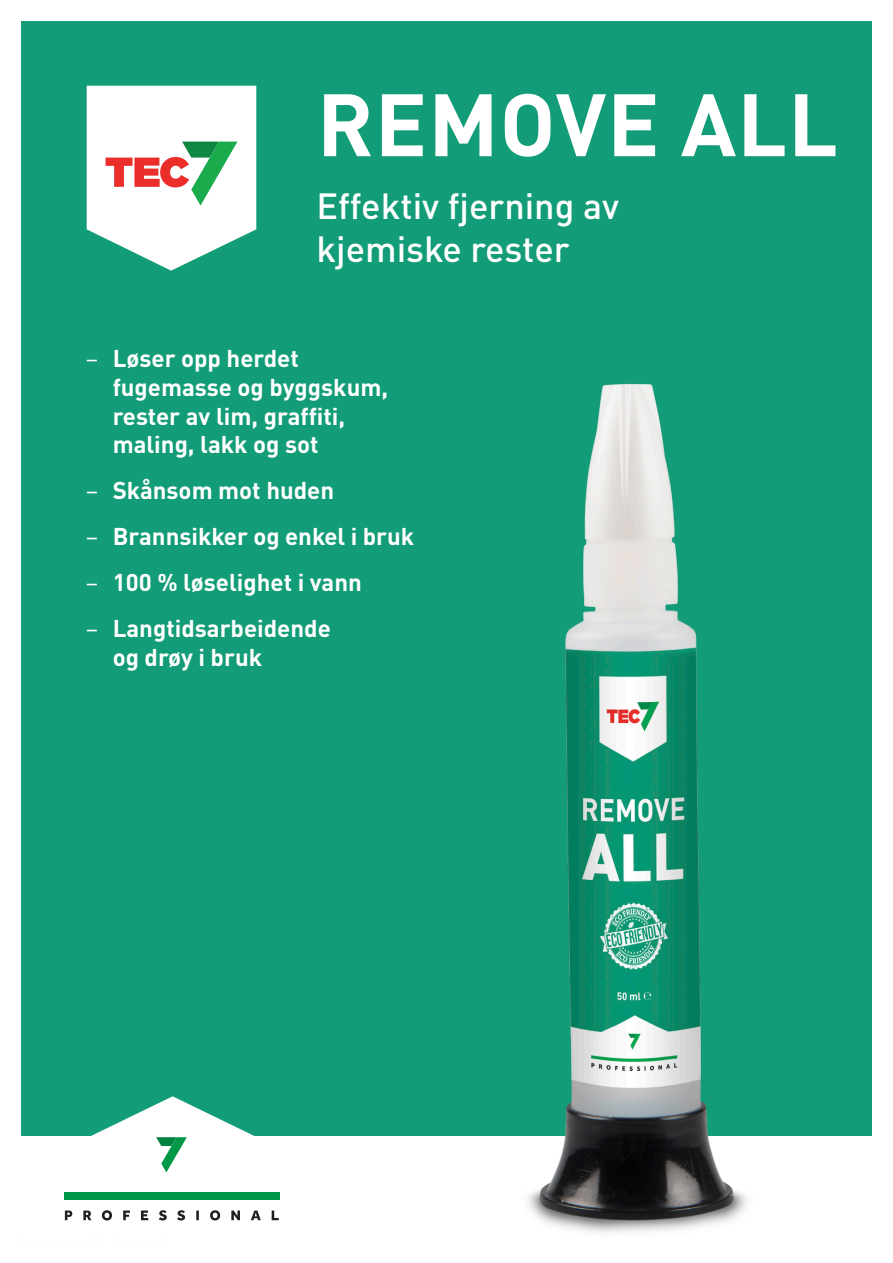
<style>
.page{position:relative;width:893px;height:1263px;background:#fff}
.page>*{position:absolute;margin:0;border:0;box-sizing:border-box;transform-origin:0 0}
.t1{font:700 87px "DIN Pro";letter-spacing:.01em;color:#fff}
.t2{font:500 36px/43.2px "DIN Pro";color:#fff}
.t3{font:700 24px/28.8px "DIN Pro";color:#fff}
.s1{font-weight:400}
</style>
<div class="page">
<div style="left:21px;top:21px;width:851px;height:1114px;background:#129c77"></div>
<svg style="left:87px;top:86px;width:169px;height:185px;background:#d8e4dc"></svg>
<div style="left:64px;top:1193px;width:215px;height:7px;background:#009847"></div>
<svg style="left:88px;top:1096px;width:169px;height:77px"></svg>
<svg style="left:65px;top:1210px;width:214px;height:10px"></svg>
<img style="left:380px;top:383px;width:492px;height:850px">
<h1 class="t1" style="left:317px;top:52px;width:523px">REMOVE ALL</h1>
<h2 class="t2" style="left:316px;top:180px;width:304px">Effektiv fjerning av kjemiske rester</h2>
<p class="t3" style="left:113px;top:341px;width:277px;text-indent:-27px"><span class="s1">–</span> Løser opp herdet fugemasse og byggskum, rester av lim, graffiti, maling, lakk og sot</p>
<p class="t3" style="left:86px;top:473px;width:250px"><span class="s1">–</span> Skånsom mot huden</p>
<p class="t3" style="left:86px;top:519px;width:330px"><span class="s1">–</span> Brannsikker og enkel i bruk</p>
<p class="t3" style="left:86px;top:565px;width:278px"><span class="s1">–</span> 100 % løselighet i vann</p>
<p class="t3" style="left:113px;top:611px;width:220px;text-indent:-27px"><span class="s1">–</span> Langtidsarbeidende og drøy i bruk</p>
</div>
